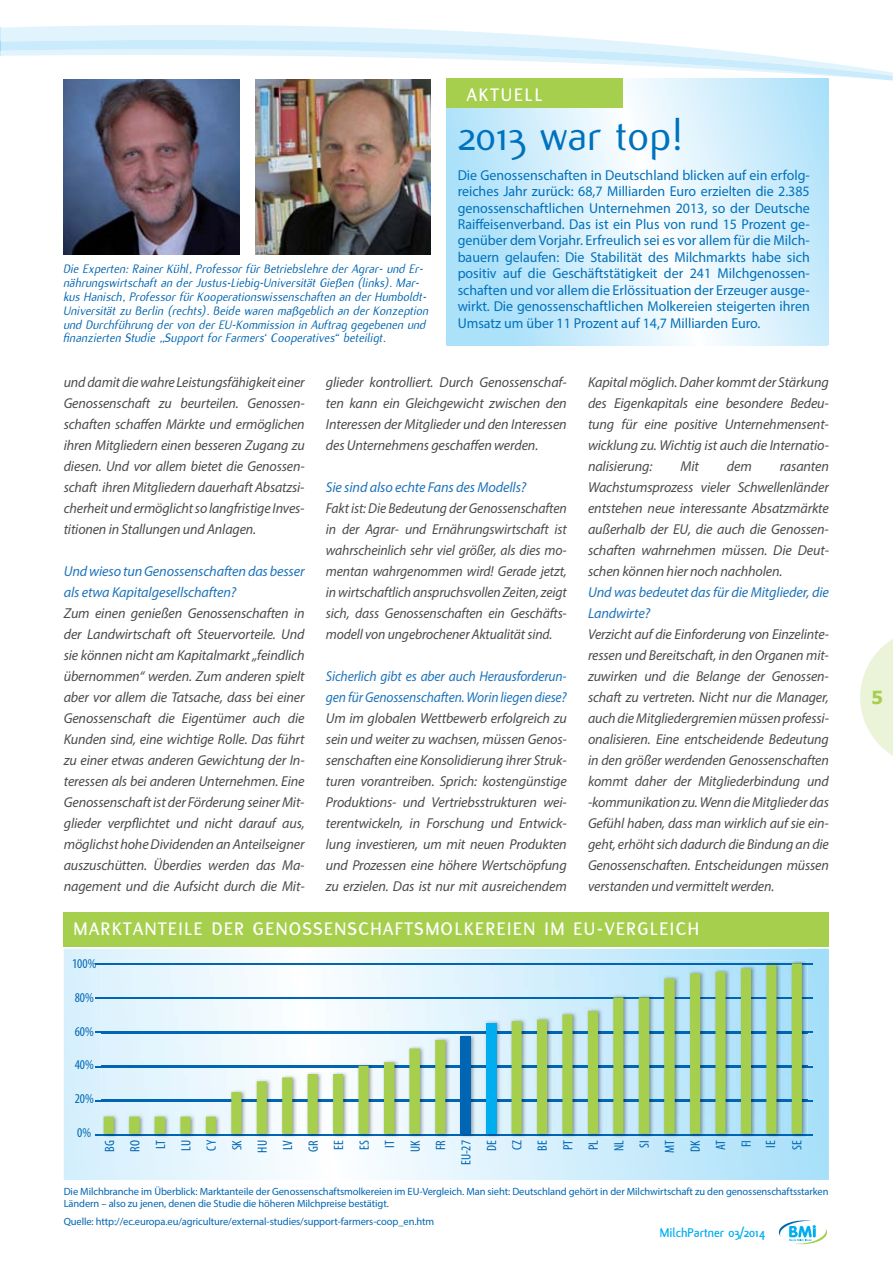
<style>
.page{position:relative;width:893px;height:1263px;background:#fff}
.page>*{position:absolute;margin:0;border:0;box-sizing:border-box;transform-origin:0 0}
.t1{font:45px "Flux";color:#0071bc}
.t2{font:700 19.5px "Flux";letter-spacing:.08em;color:#fff}
.t3{font:700 19.5px "Flux";letter-spacing:.1em;color:#fff}
.t4{font:italic 14.4px/21px "Myriad Pro";letter-spacing:-.01em;color:#4c4c4e;text-align:justify}
.t5{font:14.4px/16.5px "Myriad Pro";color:#0071bc;text-align:justify}
.t6{font:italic 14.4px/21px "Myriad Pro";letter-spacing:-.01em;color:#4c4c4e;text-align:justify;scale:.95 1}
.t7{font:italic 14.4px/21px "Myriad Pro";letter-spacing:-.01em;color:#1e74bb}
.t8{font:italic 14.4px/21px "Myriad Pro";letter-spacing:-.01em;color:#1e74bb;scale:.94 1}
.t9{font:italic 13.5px/13.8px "Flux";color:#0066b3;scale:.95 1}
.t10{font:condensed 13.5px/25.5px "Myriad Pro";color:#0066b3}
.t11{font:700 13.5px "Flux";color:#00aeef}
.t12{font:10.5px/12.6px "Myriad Pro";letter-spacing:-.01em;color:#0066b3}
</style>
<div class="page">
<svg style="left:0;top:25px;width:893px;height:56px;fill:#e9f6fd"></svg>
<svg style="left:0;top:40px;width:893px;height:40px"></svg>
<svg style="left:779px;top:1220px;width:48px;height:24px"></svg>
<svg style="left:64px;top:949px;width:765px;height:231px"></svg>
<div style="left:64px;top:912px;width:765px;height:34px;background:#a5cf4c"></div>
<hr style="left:96px;top:1134px;width:717px;height:2px;background:#0066b3">
<hr style="left:96px;top:1100px;width:717px;height:1px;background:#0066b3">
<hr style="left:96px;top:1066px;width:717px;height:1px;background:#0066b3">
<hr style="left:96px;top:963px;width:717px;height:2px;background:#0066b3">
<hr style="left:96px;top:997px;width:717px;height:2px;background:#0066b3">
<hr style="left:96px;top:1032px;width:717px;height:1px;background:#0066b3">
<img style="left:102px;top:960px;width:705px;height:178px">
<img style="left:102px;top:1134px;width:705px;height:2px">
<img style="left:102px;top:963px;width:705px;height:2px">
<img style="left:102px;top:997px;width:705px;height:2px">
<svg style="left:104px;top:963px;width:698px;height:171px"></svg>
<svg style="left:446px;top:78px;width:383px;height:267px"></svg>
<div style="left:424px;top:78px;width:199px;height:30px;background:#a5cf4c"></div>
<div style="left:398px;top:72px;width:48px;height:42px;background:#fff"></div>
<img style="left:64px;top:80px;width:176px;height:175px">
<img style="left:255px;top:80px;width:176px;height:175px">
<svg style="left:860px;top:639px;width:33px;height:117px"></svg>
<p class="t9" style="left:64px;top:263px;width:386px">Die Experten: Rainer Kühl, Professor für Betriebslehre der Agrar- und Er&shy;nährungswirtschaft an der Justus-Liebig-Universität Gießen (links). Mar&shy;kus Hanisch, Professor für Kooperationswissenschaften an der Humboldt-Universität zu Berlin (rechts). Beide waren maßgeblich an der Konzeption und Durchführung der von der EU-Kommission in Auftrag gegebenen und finanzierten Studie „Support for Farmers‘ Cooperatives“ beteiligt.</p>
<h2 class="t3" style="left:467px;top:82px;width:77px">AKTUELL</h2>
<h1 class="t1" style="left:458px;top:111px;width:226px">2013 war top!</h1>
<p class="t5" style="left:458px;top:167px;width:354px">Die Genossenschaften in Deutschland blicken auf ein erfolg&shy;reiches Jahr zurück: 68,7 Milliarden Euro erzielten die 2.385 genossenschaftlichen Unternehmen 2013, so der Deutsche Raiffeisenverband. Das ist ein Plus von rund 15 Prozent ge&shy;genüber dem Vorjahr. Erfreulich sei es vor allem für die Milch&shy;bauern gelaufen: Die Stabilität des Milchmarkts habe sich positiv auf die Geschäftstätigkeit der 241 Milchgenossen&shy;schaften und vor allem die Erlössituation der Erzeuger ausge&shy;wirkt. Die genossenschaftlichen Molkereien steigerten ihren Umsatz um über 11 Prozent auf 14,7 Milliarden Euro.</p>
<p class="t4" style="left:64px;top:373px;width:242px">und damit die wahre Leistungsfähigkeit einer Genossenschaft zu beurteilen. Genossen&shy;schaften schaffen Märkte und ermöglichen ihren Mitgliedern einen besseren Zugang zu diesen. Und vor allem bietet die Genossen&shy;schaft ihren Mitgliedern dauerhaft Absatzsi&shy;cherheit und ermöglicht so langfristige Inves&shy;titionen in Stallungen und Anlagen.</p>
<p class="t7" style="left:64px;top:562px;width:242px">Und wieso tun Genossenschaften das besser als etwa Kapitalgesellschaften?</p>
<p class="t4" style="left:64px;top:604px;width:242px">Zum einen genießen Genossenschaften in der Landwirtschaft oft Steuervorteile. Und sie können nicht am Kapitalmarkt „feindlich übernommen“ werden. Zum anderen spielt aber vor allem die Tatsache, dass bei einer Genossenschaft die Eigentümer auch die Kunden sind, eine wichtige Rolle. Das führt zu einer etwas anderen Gewichtung der In&shy;teressen als bei anderen Unternehmen. Eine Genossenschaft ist der Förderung seiner Mit&shy;glieder verpflichtet und nicht darauf aus, möglichst hohe Dividenden an Anteilseigner auszuschütten. Überdies werden das Ma&shy;nagement und die Aufsicht durch die Mit-</p>
<p class="t4" style="left:326px;top:373px;width:242px">glieder kontrolliert. Durch Genossenschaf&shy;ten kann ein Gleichgewicht zwischen den Interessen der Mitglieder und den Interessen des Unternehmens geschaffen werden.</p>
<p class="t7" style="left:326px;top:478px;width:202px">Sie sind also echte Fans des Modells?</p>
<p class="t6" style="left:326px;top:499px;width:255px">Fakt ist: Die Bedeutung der Genossenschaften in der Agrar- und Ernährungswirtschaft ist wahrscheinlich sehr viel größer, als dies mo&shy;mentan wahrgenommen wird! Gerade jetzt, in wirtschaftlich anspruchsvollen Zeiten, zeigt sich, dass Genossenschaften ein Geschäfts&shy;modell von ungebrochener Aktualität sind.</p>
<p class="t8" style="left:326px;top:667px;width:258px">Sicherlich gibt es aber auch Herausforderun&shy;gen für Genossenschaften. Worin liegen diese?</p>
<p class="t4" style="left:326px;top:709px;width:242px">Um im globalen Wettbewerb erfolgreich zu sein und weiter zu wachsen, müssen Genos&shy;senschaften eine Konsolidierung ihrer Struk&shy;turen vorantreiben. Sprich: kostengünstige Produktions- und Vertriebsstrukturen wei&shy;terentwickeln, in Forschung und Entwick&shy;lung investieren, um mit neuen Produkten und Prozessen eine höhere Wertschöpfung zu erzielen. Das ist nur mit ausreichendem</p>
<p class="t4" style="left:588px;top:373px;width:242px">Kapital möglich. Daher kommt der Stärkung des Eigenkapitals eine besondere Bedeu&shy;tung für eine positive Unternehmensent&shy;wicklung zu. Wichtig ist auch die Internatio&shy;nalisierung:</p>
<p class="t4" style="left:680px;top:457px;width:20px">Mit</p>
<p class="t4" style="left:727px;top:457px;width:26px">dem</p>
<p class="t4" style="left:588px;top:457px;width:242px;text-indent:192px">rasanten Wachstumsprozess vieler Schwellenländer entstehen neue interessante Absatzmärkte außerhalb der EU, die auch die Genossen&shy;schaften wahrnehmen müssen. Die Deut&shy;schen können hier noch nachholen.</p>
<p class="t7" style="left:588px;top:583px;width:242px">Und was bedeutet das für die Mitglieder, die<br>Landwirte?</p>
<p class="t4" style="left:588px;top:625px;width:242px">Verzicht auf die Einforderung von Einzelinte&shy;ressen und Bereitschaft, in den Organen mit&shy;zuwirken und die Belange der Genossen&shy;schaft zu vertreten. Nicht nur die Manager, auch die Mitgliedergremien müssen professi&shy;onalisieren. Eine entscheidende Bedeutung in den größer werdenden Genossenschaften kommt daher der Mitgliederbindung und -kommunikation zu. Wenn die Mitglieder das Gefühl haben, dass man wirklich auf sie ein&shy;geht, erhöht sich dadurch die Bindung an die Genossenschaften. Entscheidungen müssen verstanden und vermittelt werden.</p>
<h2 class="t2" style="left:73px;top:917px;width:627px">MARKTANTEILE DER GENOSSENSCHAFTSMOLKEREIEN IM EU-VERGLEICH</h2>
<p class="t10" style="left:72px;top:952px;width:26px">100%</p>
<p class="t10" style="left:75px;top:986px;width:21px">80%</p>
<p class="t10" style="left:75px;top:1019px;width:21px">60%</p>
<p class="t10" style="left:75px;top:1053px;width:21px">40%</p>
<p class="t10" style="left:75px;top:1087px;width:21px">20%</p>
<p class="t10" style="left:77px;top:1121px;width:15px">0%</p>
<p class="t10" style="left:98px;top:1152px;width:13px;rotate:-90deg">BG</p>
<p class="t10" style="left:149px;top:1149px;width:10px;rotate:-90deg">LT</p>
<p class="t10" style="left:200px;top:1151px;width:12px;rotate:-90deg">CY</p>
<p class="t10" style="left:250px;top:1153px;width:14px;rotate:-90deg">HU</p>
<p class="t10" style="left:301px;top:1152px;width:13px;rotate:-90deg">GR</p>
<p class="t10" style="left:352px;top:1150px;width:11px;rotate:-90deg">ES</p>
<p class="t10" style="left:403px;top:1152px;width:13px;rotate:-90deg">UK</p>
<p class="t10" style="left:454px;top:1165px;width:27px;rotate:-90deg">EU-27</p>
<p class="t10" style="left:123px;top:1152px;width:13px;rotate:-90deg">RO</p>
<p class="t10" style="left:174px;top:1151px;width:12px;rotate:-90deg">LU</p>
<p class="t10" style="left:225px;top:1150px;width:12px;rotate:-90deg">SK</p>
<p class="t10" style="left:276px;top:1150px;width:11px;rotate:-90deg">LV</p>
<p class="t10" style="left:327px;top:1150px;width:11px;rotate:-90deg">EE</p>
<p class="t10" style="left:378px;top:1148px;width:9px;rotate:-90deg">IT</p>
<p class="t10" style="left:429px;top:1150px;width:12px;rotate:-90deg">FR</p>
<p class="t10" style="left:480px;top:1153px;width:14px;text-align:center;rotate:-90deg">DE<br>CZ<br>BE<br>PT<br>PL<br>NL<br>SI<br>MT<br>DK<br>AT</p>
<p class="t10" style="left:785px;top:1150px;width:11px;rotate:-90deg">SE</p>
<p class="t12" style="left:64px;top:1185px;width:766px">Die Milchbranche im Überblick: Marktanteile der Genossenschaftsmolkereien im EU-Vergleich. Man sieht: Deutschland gehört in der Milchwirtschaft zu den genossenschaftsstarken<br>Ländern – also zu jenen, denen die Studie die höheren Milchpreise bestätigt.</p>
<p class="t10" style="left:735px;top:1148px;width:9px;line-height:24.5px;rotate:-90deg">FI<br>IE</p>
<p class="t12" style="left:64px;top:1216px;width:372px">Quelle: http://ec.europa.eu/agriculture/external-studies/support-farmers-coop_en.htm</p>
<p class="t11" style="left:659px;top:1224px;width:107px">MilchPartner 03/2014</p>
</div>
